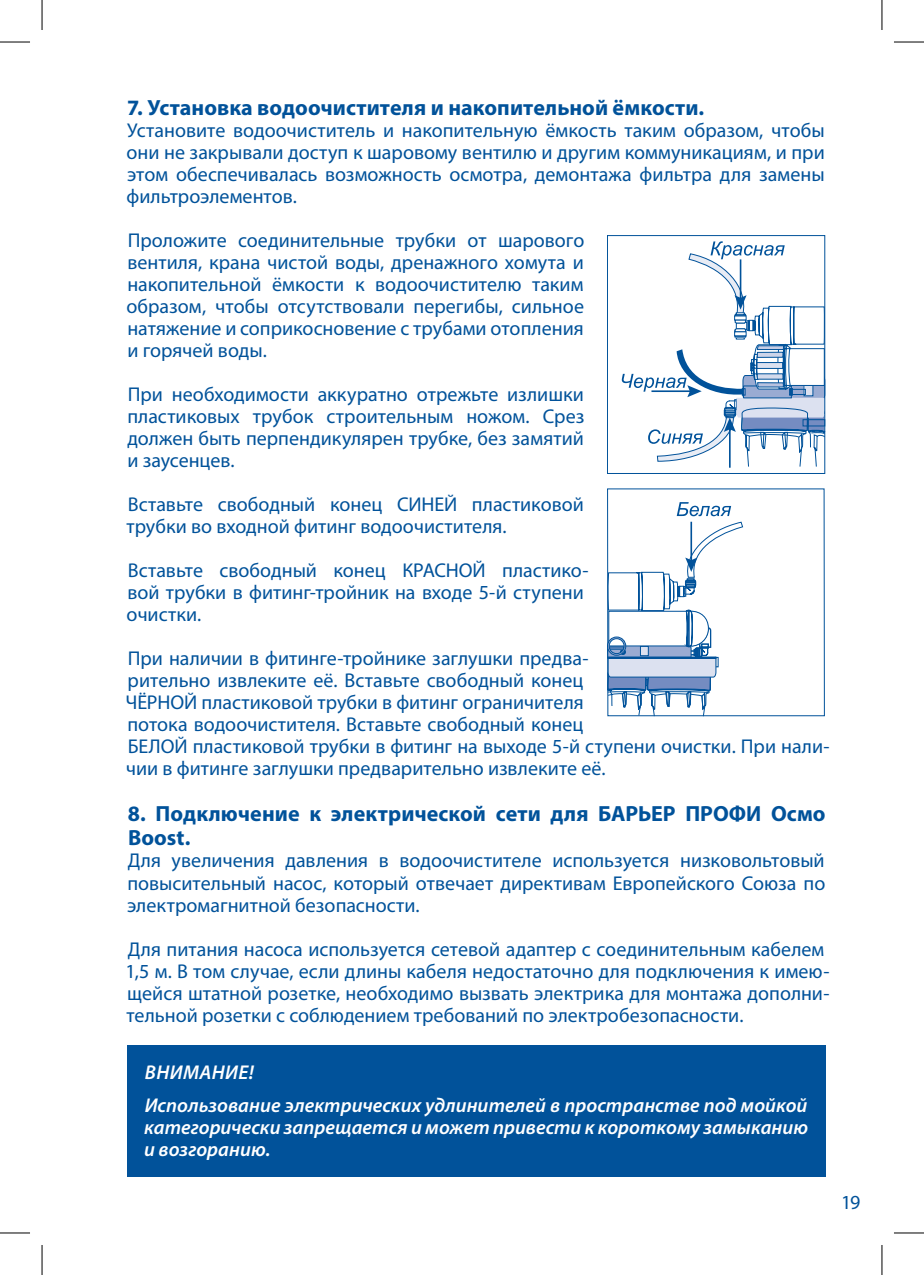
<style>
.page{position:relative;width:924px;height:1275px;background:#fff}
.page>*{position:absolute;margin:0;border:0;box-sizing:border-box;transform-origin:0 0}
.t1{font:700 22px/24px "Myriad Pro";letter-spacing:.005em;color:#01529a}
.t2{font:20px/22px "Myriad Pro";color:#01529a;text-align:justify}
.t3{font:italic 600 20px/33.4px "Myriad Pro";color:#fff}
</style>
<div class="page">
<hr style="left:728px;top:427px;width:2px;height:41px;background:#01529a">
<svg style="left:621px;top:241px;width:201px;height:226px"></svg>
<div style="left:606px;top:235px;width:218px;height:239px;border:1px solid #01529a"></div>
<svg style="left:607px;top:502px;width:136px;height:214px"></svg>
<div style="left:127px;top:1045px;width:697px;height:131px;background:#01529a"></div>
<hr style="left:0;top:42px;width:30px;height:1px;background:#000">
<hr style="left:893px;top:42px;width:30px;height:1px;background:#000">
<hr style="left:0;top:1232px;width:30px;height:1px;background:#000">
<hr style="left:893px;top:1232px;width:30px;height:1px;background:#000">
<hr style="left:42px;top:0;width:1px;height:30px;background:#000">
<hr style="left:42px;top:1245px;width:1px;height:30px;background:#000">
<hr style="left:881px;top:0;width:1px;height:30px;background:#000">
<hr style="left:881px;top:1245px;width:1px;height:30px;background:#000">
<p class="t1" style="left:127px;top:95px;width:578px">7. Установка водоочистителя и накопительной ёмкости.</p>
<p class="t2" style="left:126px;top:119px;width:699px">Установите водоочиститель и накопительную ёмкость таким образом, чтобы они не закрывали доступ к шаровому вентилю и другим коммуникациям, и при этом обеспечивалась возможность осмотра, демонтажа фильтра для замены фильтроэлементов.</p>
<p class="t2" style="left:126px;top:229px;width:459px">Проложите соединительные трубки от шарового вентиля, крана чистой воды, дренажного хомута и накопительной ёмкости к водоочистителю таким образом, чтобы отсутствовали перегибы, сильное натяжение и соприкосновение с трубами отопления и горячей воды.</p>
<p class="t2" style="left:127px;top:383px;width:458px">При необходимости аккуратно отрежьте излишки пластиковых трубок строительным ножом. Срез должен быть перпендикулярен трубке, без замятий и заусенцев.</p>
<p class="t2" style="left:126px;top:493px;width:458px">Вставьте свободный конец СИНЕЙ пластиковой трубки во входной фитинг водоочистителя.</p>
<p class="t2" style="left:126px;top:559px;width:463px;text-align:left">Вставьте свободный конец КРАСНОЙ пластико&shy;вой трубки в фитинг-тройник на входе 5-й ступени очистки.</p>
<p class="t2" style="left:125px;top:647px;width:705px;text-align:left">При наличии в фитинге-тройнике заглушки предва-<br>рительно извлеките её. Вставьте свободный конец<br>ЧЁРНОЙ пластиковой трубки в фитинг ограничителя<br>потока водоочистителя. Вставьте свободный конец<br>БЕЛОЙ пластиковой трубки в фитинг на выходе 5-й ступени очистки. При нали&shy;чии в фитинге заглушки предварительно извлеките её.</p>
<p class="t1" style="left:128px;top:801px;width:699px">8. Подключение к электрической сети для БАРЬЕР ПРОФИ Осмо<br>Boost.</p>
<p class="t2" style="left:127px;top:849px;width:699px">Для увеличения давления в водоочистителе используется низковольтовый повысительный насос, который отвечает директивам Европейского Союза по электромагнитной безопасности.</p>
<p class="t2" style="left:125px;top:937px;width:705px;text-align:left">Для питания насоса используется сетевой адаптер с соединительным кабелем 1,5 м. В том случае, если длины кабеля недостаточно для подключения к имею&shy;щейся штатной розетке, необходимо вызвать электрика для монтажа дополни&shy;тельной розетки с соблюдением требований по электробезопасности.</p>
<p class="t3" style="left:145px;top:1054px;width:664px">ВНИМАНИЕ!<br>Использование электрических удлинителей в пространстве под мойкой</p>
<p class="t3" style="left:144px;top:1115px;width:665px;line-height:22px">категорически запрещается и может привести к короткому замыканию и возгоранию.</p>
<p class="t2" style="left:840px;top:1190px;width:21px">19</p>
</div>
